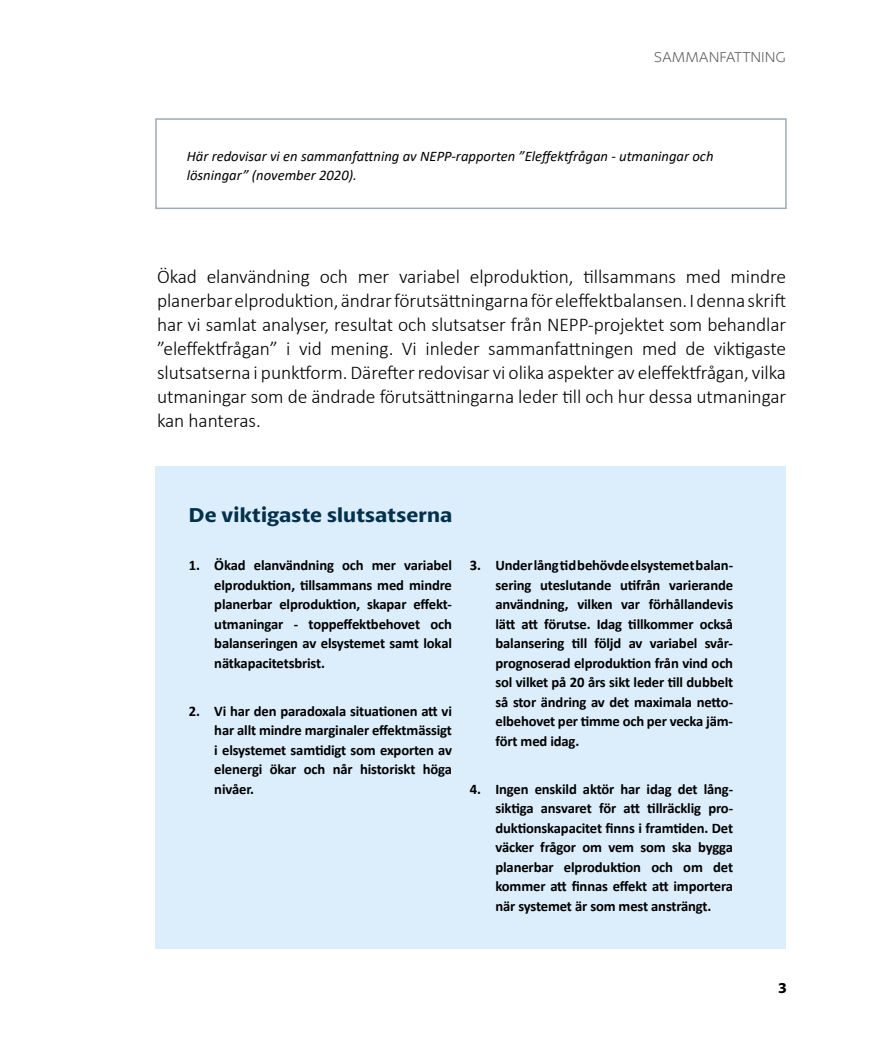
<style>
.page{position:relative;width:893px;height:1063px;background:#fff}
.page>*{position:absolute;margin:0;border:0;box-sizing:border-box;transform-origin:0 0}
.t1{font:600 21px "Petala Pro";letter-spacing:.01em;color:#02304d}
.t2{font:300 19.5px/24px "Calibri";letter-spacing:-.005em;color:#000;text-align:justify}
.t3{font:300 15px "Petala Pro";color:#565657}
.t4{font:600 15px "Petala Pro";color:#000}
.t5{font:700 14.7px/19.5px "Calibri";letter-spacing:-.01em;color:#000;text-align:justify}
.t6{font:italic 14.7px/19.5px "Calibri";color:#000}
</style>
<div class="page">
<div style="left:155px;top:118px;width:632px;height:91px;border:2px solid #9aacb8"></div>
<div style="left:155px;top:466px;width:630px;height:483px;background:#dceefb"></div>
<p class="t3" style="left:654px;top:49px;width:133px">SAMMANFATTNING</p>
<p class="t6" style="left:187px;top:146px;width:528px">Här redovisar vi en sammanfattning av NEPP-rapporten ”Eleffektfrågan - utmaningar och lösningar” (november 2020).</p>
<p class="t2" style="left:157px;top:264px;width:631px">Ökad elanvändning och mer variabel elproduktion, tillsammans med mindre planerbar elproduktion, ändrar förutsättningarna för eleffektbalansen. I denna skrift har vi samlat analyser, resultat och slutsatser från NEPP-projektet som behandlar ”eleffektfrågan” i vid mening. Vi inleder sammanfattningen med de viktigaste slutsatserna i punktform. Därefter redovisar vi olika aspekter av eleffektfrågan, vilka utmaningar som de ändrade förutsättningarna leder till och hur dessa utmaningar kan hanteras.</p>
<h1 class="t1" style="left:189px;top:503px;width:265px">De viktigaste slutsatserna</h1>
<p class="t5" style="left:214px;top:555px;width:239px;text-indent:-26px">1. Ökad elanvändning och mer variabel elproduktion, tillsammans med mindre planerbar elproduktion, skapar effekt&shy;utmaningar - toppeffektbehovet och balanseringen av elsystemet samt lokal nätkapacitetsbrist.</p>
<p class="t5" style="left:214px;top:701px;width:239px;text-indent:-26px">2. Vi har den paradoxala situationen att vi har allt mindre marginaler effektmässigt i elsystemet samtidigt som exporten av elenergi ökar och når historiskt höga nivåer.</p>
<p class="t5" style="left:495px;top:555px;width:239px;text-indent:-26px">3. Under lång tid behövde elsystemet balan&shy;sering uteslutande utifrån varierande användning, vilken var förhållandevis lätt att förutse. Idag tillkommer också balansering till följd av variabel svår&shy;prognoserad elproduktion från vind och sol vilket på 20 års sikt leder till dubbelt så stor ändring av det maximala netto&shy;elbehovet per timme och per vecka jäm&shy;fört med idag.</p>
<p class="t5" style="left:495px;top:779px;width:239px;text-indent:-26px">4. Ingen enskild aktör har idag det lång&shy;siktiga ansvaret för att tillräcklig pro&shy;duktionskapacitet finns i framtiden. Det väcker frågor om vem som ska bygga planerbar elproduktion och om det kommer att finnas effekt att importera när systemet är som mest ansträngt.</p>
<p class="t4" style="left:778px;top:979px;width:10px">3</p>
</div>
